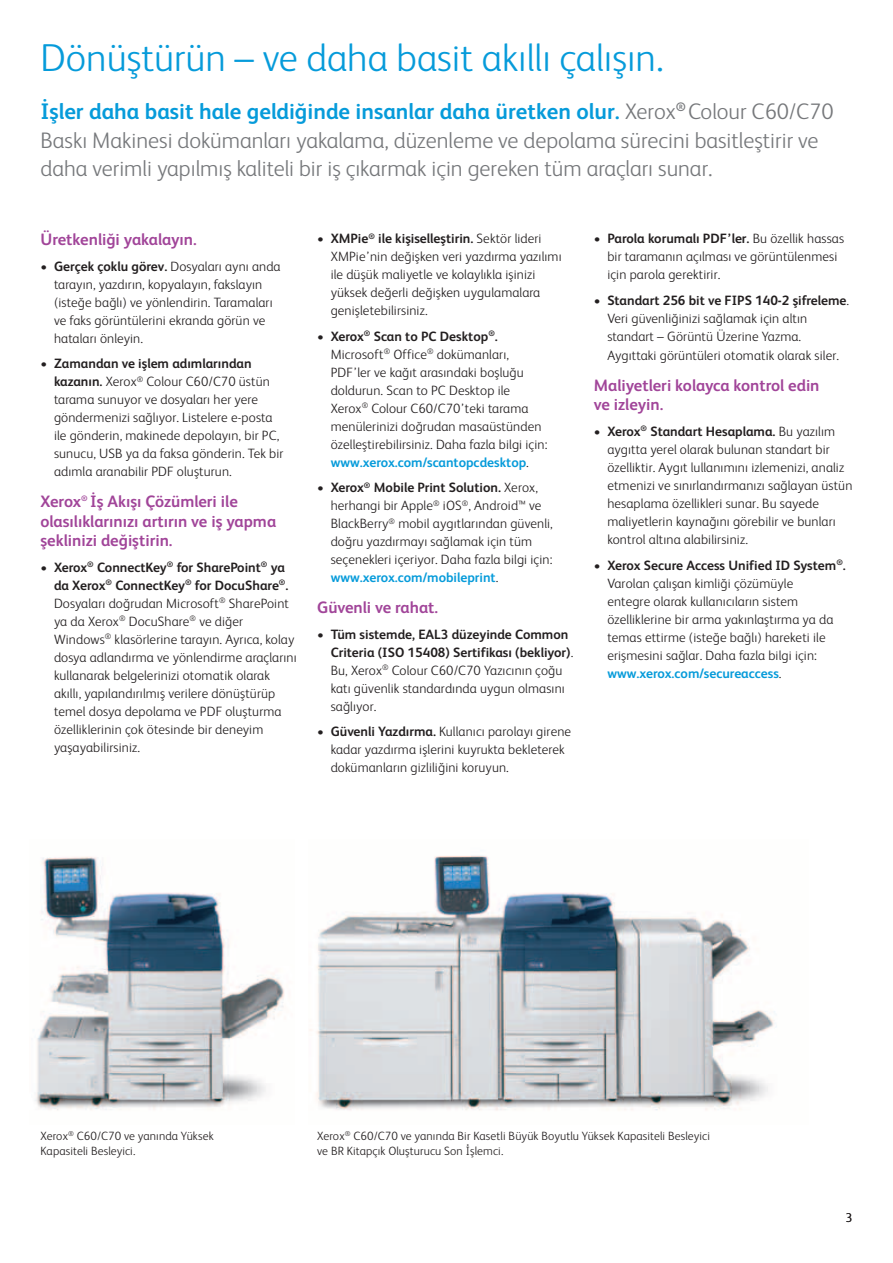
<style>
.page{position:relative;width:893px;height:1263px;background:#fff}
.page>*{position:absolute;margin:0;border:0;box-sizing:border-box;transform-origin:0 0}
.t1{font:300 39px "Xerox Sans";color:#069bda}
.t2{font:300 22.5px/28.5px "Xerox Sans";color:#76787b}
.t3{font:700 16.5px/19.5px "Xerox Sans";color:#a14599}
.t4{font:300 13.5px/18px "Xerox Sans";letter-spacing:.01em;color:#231f20}
.t5{font:300 12.75px "Xerox Sans";color:#231f20}
.t6{font:300 12px/15px "Xerox Sans";letter-spacing:.01em;color:#231f20}
.s1{font-weight:700;color:#069bda}
.s2{font-weight:700}
</style>
<div class="page">
<img style="left:309px;top:855px;width:468px;height:256px">
<img style="left:33px;top:856px;width:252px;height:254px">
<h1 class="t1" style="left:40px;top:32px;width:625px">Dönüştürün – ve daha basit akıllı çalışın.</h1>
<p class="t2" style="left:40px;top:96px;width:795px"><span class="s1">İşler daha basit hale geldiğinde insanlar daha üretken olur.</span> Xerox<sup>®</sup> Colour C60/C70<br>Baskı Makinesi dokümanları yakalama, düzenleme ve depolama sürecini basitleştirir ve daha verimli yapılmış kaliteli bir iş çıkarmak için gereken tüm araçları sunar.</p>
<p class="t3" style="left:40px;top:229px;width:158px">Üretkenliği yakalayın.</p>
<p class="t4" style="left:54px;top:257px;width:228px;text-indent:-14px">• <span class="s2">Gerçek çoklu görev.</span> Dosyaları aynı anda tarayın, yazdırın, kopyalayın, fakslayın (isteğe bağlı) ve yönlendirin. Taramaları ve faks görüntülerini ekranda görün ve hataları önleyin.</p>
<p class="t4" style="left:54px;top:354px;width:231px;text-indent:-14px">• <span class="s2">Zamandan ve işlem adımlarından kazanın.</span> Xerox<sup>®</sup> Colour C60/C70 üstün tarama sunuyor ve dosyaları her yere göndermenizi sağlıyor. Listelere e-posta ile gönderin, makinede depolayın, bir PC, sunucu, USB ya da faksa gönderin. Tek bir adımla aranabilir PDF oluşturun.</p>
<p class="t3" style="left:40px;top:491px;width:237px">Xerox<sup>®</sup> İş Akışı Çözümleri ile olasılıklarınızı artırın ve iş yapma şeklinizi değiştirin.</p>
<p class="t4" style="left:54px;top:558px;width:244px;text-indent:-14px">• <span class="s2">Xerox</span><sup>®</sup> <span class="s2">ConnectKey</span><sup>®</sup> <span class="s2">for SharePoint</span><sup>®</sup> <span class="s2">ya da Xerox</span><sup>®</sup> <span class="s2">ConnectKey</span><sup>®</sup> <span class="s2">for DocuShare</span><sup>®</sup><span class="s2">.<br></span>Dosyaları doğrudan Microsoft<sup>®</sup> SharePoint ya da Xerox<sup>®</sup> DocuShare<sup>®</sup> ve diğer Windows<sup>®</sup> klasörlerine tarayın. Ayrıca, kolay dosya adlandırma ve yönlendirme araçlarını kullanarak belgelerinizi otomatik olarak akıllı, yapılandırılmış verilere dönüştürüp temel dosya depolama ve PDF oluşturma özelliklerinin çok ötesinde bir deneyim yaşayabilirsiniz.</p>
<p class="t4" style="left:331px;top:229px;width:233px;text-indent:-13px">• <span class="s2">XMPie</span><sup>®</sup> <span class="s2">ile kişiselleştirin.</span> Sektör lideri XMPie’nin değişken veri yazdırma yazılımı ile düşük maliyetle ve kolaylıkla işinizi yüksek değerli değişken uygulamalara genişletebilirsiniz.</p>
<p class="t4" style="left:331px;top:326px;width:218px;text-indent:-13px">• <span class="s2">Xerox</span><sup>®</sup> <span class="s2">Scan to PC Desktop</span><sup>®</sup><span class="s2">.<br></span>Microsoft<sup>®</sup> Office<sup>®</sup> dokümanları, PDF’ler ve kağıt arasındaki boşluğu doldurun. Scan to PC Desktop ile Xerox<sup>®</sup> Colour C60/C70’teki tarama menülerinizi doğrudan masaüstünden özelleştirebilirsiniz. Daha fazla bilgi için: <span class="s1">www.xerox.com/scantopcdesktop</span>.</p>
<p class="t4" style="left:331px;top:478px;width:224px;text-indent:-13px">• <span class="s2">Xerox</span><sup>®</sup> <span class="s2">Mobile Print Solution.</span> Xerox, herhangi bir Apple<sup>®</sup> iOS<sup>®</sup>, Android™ ve BlackBerry<sup>®</sup> mobil aygıtlarından güvenli, doğru yazdırmayı sağlamak için tüm seçenekleri içeriyor. Daha fazla bilgi için: <span class="s1">www.xerox.com/mobileprint</span>.</p>
<p class="t3" style="left:317px;top:597px;width:122px">Güvenli ve rahat.</p>
<p class="t4" style="left:331px;top:624px;width:244px;text-indent:-14px">• <span class="s2">Tüm sistemde, EAL3 düzeyinde Common Criteria (ISO 15408) Sertifikası (bekliyor)</span>.<br>Bu, Xerox<sup>®</sup> Colour C60/C70 Yazıcının çoğu katı güvenlik standardında uygun olmasını sağlıyor.</p>
<p class="t4" style="left:331px;top:722px;width:242px;text-indent:-14px">• <span class="s2">Güvenli Yazdırma.</span> Kullanıcı parolayı girene kadar yazdırma işlerini kuyrukta bekleterek dokümanların gizliliğini koruyun.</p>
<p class="t4" style="left:607px;top:229px;width:238px;text-indent:-14px">• <span class="s2">Parola korumalı PDF’ler.</span> Bu özellik hassas bir taramanın açılması ve görüntülenmesi için parola gerektirir.</p>
<p class="t4" style="left:607px;top:290px;width:243px;text-indent:-14px">• <span class="s2">Standart 256 bit ve FIPS 140-2 şifreleme</span>.<br>Veri güvenliğinizi sağlamak için altın standart – Görüntü Üzerine Yazma.</p>
<p class="t4" style="left:607px;top:346px;width:233px">Aygıttaki görüntüleri otomatik olarak siler.</p>
<p class="t3" style="left:594px;top:375px;width:227px">Maliyetleri kolayca kontrol edin ve izleyin.</p>
<p class="t4" style="left:607px;top:422px;width:247px;text-indent:-14px">• <span class="s2">Xerox</span><sup>®</sup> <span class="s2">Standart Hesaplama.</span> Bu yazılım aygıtta yerel olarak bulunan standart bir özelliktir. Aygıt lullanımını izlemenizi, analiz etmenizi ve sınırlandırmanızı sağlayan üstün hesaplama özellikleri sunar. Bu sayede maliyetlerin kaynağını görebilir ve bunları kontrol altına alabilirsiniz.</p>
<p class="t4" style="left:607px;top:555px;width:240px;text-indent:-13px">• <span class="s2">Xerox Secure Access Unified ID System</span><sup>®</sup><span class="s2">.<br></span>Varolan çalışan kimliği çözümüyle<br>entegre olarak kullanıcıların sistem özelliklerine bir arma yakınlaştırma ya da temas ettirme (isteğe bağlı) hareketi ile erişmesini sağlar. Daha fazla bilgi için: <span class="s1">www.xerox.com/secureaccess</span>.</p>
<p class="t6" style="left:40px;top:1128px;width:175px">Xerox<sup>®</sup> C60/C70 ve yanında Yüksek<br>Kapasiteli Besleyici.</p>
<p class="t6" style="left:317px;top:1128px;width:394px">Xerox<sup>®</sup> C60/C70 ve yanında Bir Kasetli Büyük Boyutlu Yüksek Kapasiteli Besleyici ve BR Kitapçık Oluşturucu Son İşlemci.</p>
<p class="t5" style="left:846px;top:1210px;width:8px">3</p>
</div>
